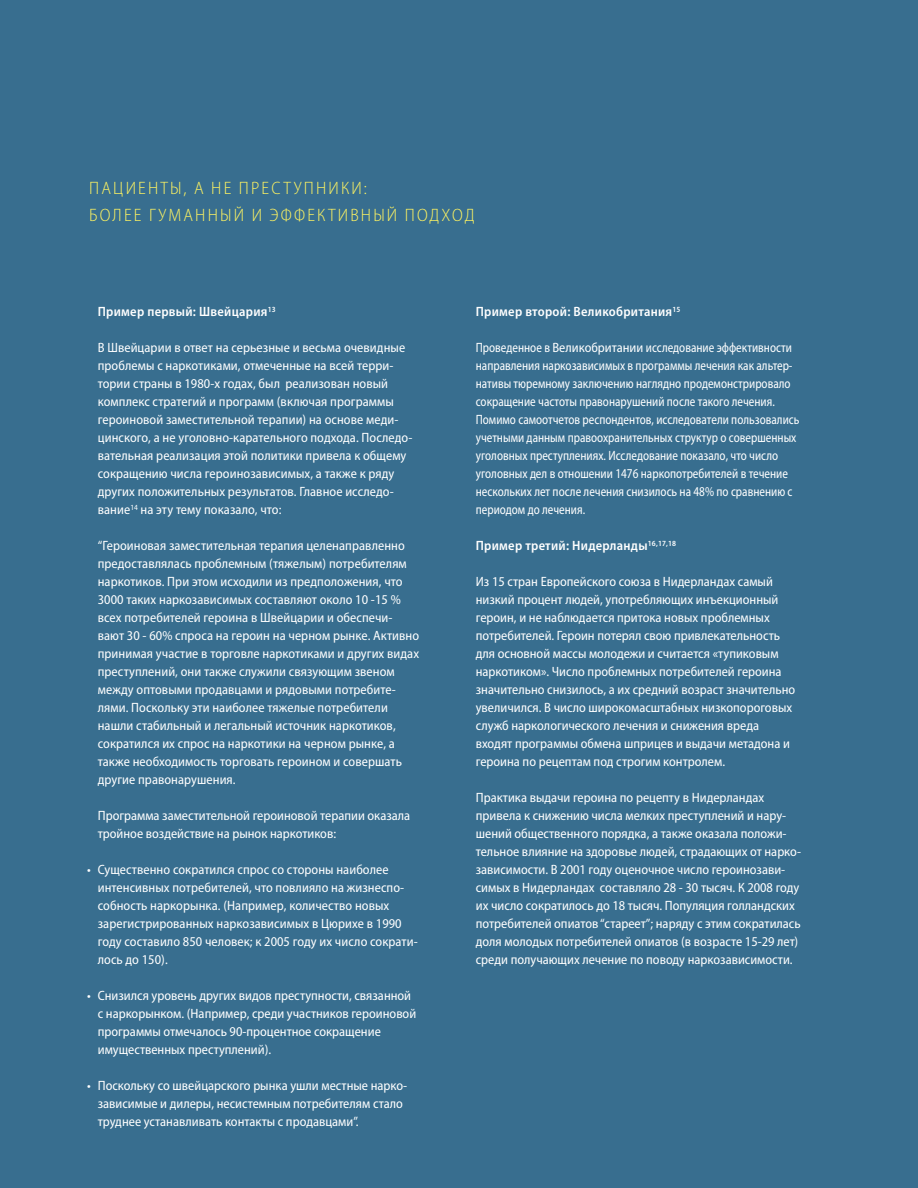
<style>
.page{position:relative;width:918px;height:1188px;background:#386e8f}
.page>*{position:absolute;margin:0;border:0;box-sizing:border-box;transform-origin:0 0}
.t1{font:300 semi-condensed 18px/27px "Myriad Pro";letter-spacing:.12em;color:#fff461}
.t2{font:semi-condensed 13.5px/18px "Myriad Pro";color:#fff}
.t3{font:semi-condensed 13.5px/18px "Myriad Pro";color:#fff;scale:.9 1}
.t4{font:600 semi-condensed 13.5px "Myriad Pro";letter-spacing:.02em;color:#fff}
</style>
<div class="page">
<p class="t1" style="left:89px;top:174px;width:387px">ПАЦИЕНТЫ, А НЕ ПРЕСТУПНИКИ:<br>БОЛЕЕ ГУМАННЫЙ И ЭФФЕКТИВНЫЙ ПОДХОД</p>
<p class="t4" style="left:98px;top:304px;width:180px">Пример первый: Швейцария<sup>13</sup></p>
<p class="t2" style="left:98px;top:339px;width:316px">В Швейцарии в ответ на серьезные и весьма очевидные проблемы с наркотиками, отмеченные на всей терри&shy;тории страны в 1980-х годах, был реализован новый комплекс стратегий и программ (включая программы героиновой заместительной терапии) на основе меди&shy;цинского, а не уголовно-карательного подхода. Последо&shy;вательная реализация этой политики привела к общему сокращению числа героинозависимых, а также к ряду других положительных результатов. Главное исследо&shy;вание<sup>14</sup> на эту тему показало, что:</p>
<p class="t2" style="left:98px;top:537px;width:323px">“Героиновая заместительная терапия целенаправленно предоставлялась проблемным (тяжелым) потребителям наркотиков. При этом исходили из предположения, что 3000 таких наркозависимых составляют около 10 -15 % всех потребителей героина в Швейцарии и обеспечи&shy;вают 30 - 60% спроса на героин на черном рынке. Активно принимая участие в торговле наркотиками и других видах преступлений, они также служили связующим звеном между оптовыми продавцами и рядовыми потребите&shy;лями. Поскольку эти наиболее тяжелые потребители нашли стабильный и легальный источник наркотиков, сократился их спрос на наркотики на черном рынке, а также необходимость торговать героином и совершать другие правонарушения.</p>
<p class="t2" style="left:98px;top:807px;width:314px">Программа заместительной героиновой терапии оказала тройное воздействие на рынок наркотиков:</p>
<p class="t2" style="left:98px;top:861px;width:321px;text-indent:-11px">• Существенно сократился спрос со стороны наиболее интенсивных потребителей, что повлияло на жизнеспо&shy;собность наркорынка. (Например, количество новых зарегистрированных наркозависимых в Цюрихе в 1990 году составило 850 человек; к 2005 году их число сократи&shy;лось до 150).</p>
<p class="t2" style="left:98px;top:987px;width:320px;text-indent:-11px">• Снизился уровень других видов преступности, связанной с наркорынком. (Например, среди участников героиновой программы отмечалось 90-процентное сокращение имущественных преступлений).</p>
<p class="t2" style="left:98px;top:1077px;width:311px;text-indent:-11px">• Поскольку со швейцарского рынка ушли местные нарко&shy;зависимые и дилеры, несистемным потребителям стало труднее устанавливать контакты с продавцами”.</p>
<p class="t4" style="left:476px;top:304px;width:206px">Пример второй: Великобритания<sup>15</sup></p>
<p class="t3" style="left:476px;top:339px;width:361px">Проведенное в Великобритании исследование эффективности направления наркозависимых в программы лечения как альтер&shy;нативы тюремному заключению наглядно продемонстрировало сокращение частоты правонарушений после такого лечения.<br>Помимо самоотчетов респондентов, исследователи пользовались учетными данным правоохранительных структур о совершенных уголовных преступлениях. Исследование показало, что число уголовных дел в отношении 1476 наркопотребителей в течение нескольких лет после лечения снизилось на 48% по сравнению с периодом до лечения.</p>
<p class="t4" style="left:476px;top:538px;width:202px">Пример третий: Нидерланды<sup>16,17,18</sup></p>
<p class="t2" style="left:476px;top:573px;width:321px">Из 15 стран Европейского союза в Нидерландах самый низкий процент людей, употребляющих инъекционный героин, и не наблюдается притока новых проблемных потребителей. Героин потерял свою привлекательность для основной массы молодежи и считается «тупиковым наркотиком». Число проблемных потребителей героина значительно снизилось, а их средний возраст значительно увеличился. В число широкомасштабных низкопороговых служб наркологического лечения и снижения вреда входят программы обмена шприцев и выдачи метадона и героина по рецептам под строгим контролем.</p>
<p class="t2" style="left:476px;top:789px;width:327px">Практика выдачи героина по рецепту в Нидерландах привела к снижению числа мелких преступлений и нару&shy;шений общественного порядка, а также оказала положи&shy;тельное влияние на здоровье людей, страдающих от нарко&shy;зависимости. В 2001 году оценочное число героинозави&shy;симых в Нидерландах составляло 28 - 30 тысяч. К 2008 году их число сократилось до 18 тысяч. Популяция голландских потребителей опиатов “стареет”; наряду с этим сократилась доля молодых потребителей опиатов (в возрасте 15-29 лет) среди получающих лечение по поводу наркозависимости.</p>
</div>
